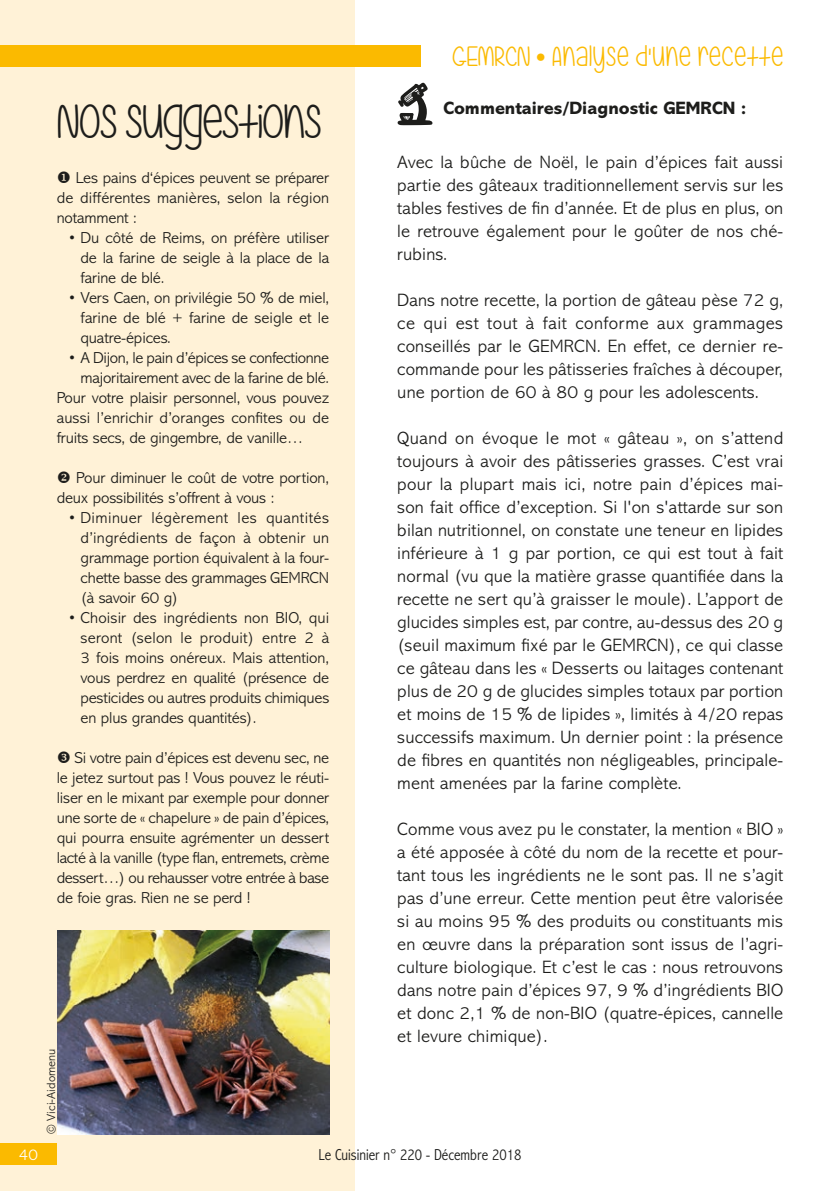
<style>
.page{position:relative;width:840px;height:1191px;background:#fff}
.page>*{position:absolute;margin:0;border:0;box-sizing:border-box;transform-origin:0 0}
.t1{font:48px "Are You Freakin Serious";letter-spacing:-.01em;color:#1d1d1b}
.t2{font:28px "Are You Freakin Serious";letter-spacing:.03em;color:#fbba00}
.t3{font:300 18px/23px "Abadi MT Std";letter-spacing:.01em;color:#1d1d1b;text-align:justify}
.t4{font:800 18px "Abadi MT Std";color:#1d1d1b}
.t5{font:300 16px/20px "Abadi MT Std";letter-spacing:-.01em;color:#1d1d1b;text-align:justify}
.t6{font:300 condensed 16px "Abadi MT Std";color:#1d1d1b}
.t7{font:300 16px "Abadi MT Std";color:#fff}
.t8{font:300 12px "Abadi MT Std";letter-spacing:.01em;color:#1d1d1b}
.s1{font-family:"Neo Sans Std";font-weight:300;font-size:24px}
</style>
<div class="page">
<div style="left:0;top:0;width:354px;height:1191px;background:#fff2d7"></div>
<div style="left:0;top:1143px;width:57px;height:21px;background:#fbba00"></div>
<div style="left:0;top:45px;width:420px;height:22px;background:#fbba00"></div>
<img style="left:57px;top:930px;width:272px;height:204px">
<h1 class="t1" style="left:57px;top:95px;width:266px">NOS SUGGESTIONS</h1>
<p class="t5" style="left:57px;top:168px;width:274px">◆ Les pains d‘épices peuvent se préparer de différentes manières, selon la région notamment :</p>
<p class="t5" style="left:80px;top:228px;width:250px;text-indent:-12px">• Du côté de Reims, on préfère utiliser de la farine de seigle à la place de la farine de blé.</p>
<p class="t5" style="left:80px;top:288px;width:250px;text-indent:-12px">• Vers Caen, on privilégie 50 % de miel, farine de blé + farine de seigle et le quatre-épices.</p>
<p class="t5" style="left:68px;top:348px;width:262px">• A Dijon, le pain d’épices se confectionne</p>
<p class="t5" style="left:80px;top:368px;width:250px">majoritairement avec de la farine de blé.</p>
<p class="t5" style="left:57px;top:388px;width:274px">Pour votre plaisir personnel, vous pouvez</p>
<p class="t5" style="left:57px;top:408px;width:274px">aussi l’enrichir d’oranges confites ou de</p>
<p class="t5" style="left:57px;top:428px;width:248px">fruits secs, de gingembre, de vanille…</p>
<p class="t5" style="left:57px;top:468px;width:274px">❖ Pour diminuer le coût de votre portion, deux possibilités s’offrent à vous :</p>
<p class="t5" style="left:80px;top:508px;width:250px;text-indent:-12px">• Diminuer légèrement les quantités d’ingrédients de façon à obtenir un grammage portion équivalent à la four&shy;chette basse des grammages GEMRCN (à savoir 60 g)</p>
<p class="t5" style="left:80px;top:608px;width:250px;text-indent:-12px">• Choisir des ingrédients non BIO, qui seront (selon le produit) entre 2 à 3 fois moins onéreux. Mais attention, vous perdrez en qualité (présence de pesticides ou autres produits chimiques en plus grandes quantités).</p>
<p class="t5" style="left:57px;top:748px;width:274px;text-indent:18px">Si votre pain d’épices est devenu sec, ne le jetez surtout pas ! Vous pouvez le réuti&shy;liser en le mixant par exemple pour donner une sorte de « chapelure » de pain d’épices, qui pourra ensuite agrémenter un dessert lacté à la vanille (type flan, entremets, crème dessert…) ou rehausser votre entrée à base de foie gras. Rien ne se perd !</p>
<p class="t8" style="left:45px;top:1134px;width:87px;rotate:-90deg">© Vici-Aidomenu</p>
<h2 class="t2" style="left:452px;top:41px;width:332px">GEMRCN <span class="s1">•</span> ANALYSE D'UNE RECETTE</h2>
<p class="t4" style="left:443px;top:98px;width:304px">Commentaires/Diagnostic GEMRCN :</p>
<p class="t3" style="left:397px;top:151px;width:387px">Avec la bûche de Noël, le pain d’épices fait aussi partie des gâteaux traditionnellement servis sur les tables festives de fin d’année. Et de plus en plus, on le retrouve également pour le goûter de nos ché&shy;rubins.</p>
<p class="t3" style="left:397px;top:289px;width:387px">Dans notre recette, la portion de gâteau pèse 72 g, ce qui est tout à fait conforme aux grammages conseillés par le GEMRCN. En effet, ce dernier re&shy;commande pour les pâtisseries fraîches à découper, une portion de 60 à 80 g pour les adolescents.</p>
<p class="t3" style="left:397px;top:427px;width:387px">Quand on évoque le mot « gâteau », on s’attend toujours à avoir des pâtisseries grasses. C’est vrai pour la plupart mais ici, notre pain d’épices mai&shy;son fait office d’exception. Si l'on s'attarde sur son bilan nutritionnel, on constate une teneur en lipides inférieure à 1 g par portion, ce qui est tout à fait normal (vu que la matière grasse quantifiée dans la recette ne sert qu’à graisser le moule). L’apport de glucides simples est, par contre, au-dessus des 20 g (seuil maximum fixé par le GEMRCN), ce qui classe ce gâteau dans les « Desserts ou laitages contenant plus de 20 g de glucides simples totaux par portion et moins de 15 % de lipides », limités à 4/20 repas successifs maximum. Un dernier point : la présence de fibres en quantités non négligeables, principale&shy;ment amenées par la farine complète.</p>
<p class="t3" style="left:397px;top:818px;width:387px">Comme vous avez pu le constater, la mention « BIO » a été apposée à côté du nom de la recette et pour&shy;tant tous les ingrédients ne le sont pas. Il ne s’agit pas d’une erreur. Cette mention peut être valorisée si au moins 95 % des produits ou constituants mis en œuvre dans la préparation sont issus de l’agri&shy;culture biologique. Et c’est le cas : nous retrouvons dans notre pain d’épices 97, 9 % d’ingrédients BIO et donc 2,1 % de non-BIO (quatre-épices, cannelle et levure chimique).</p>
<p class="t7" style="left:19px;top:1145px;width:21px">40</p>
<p class="t6" style="left:318px;top:1145px;width:204px">Le Cuisinier n° 220 - Décembre 2018</p>
</div>
